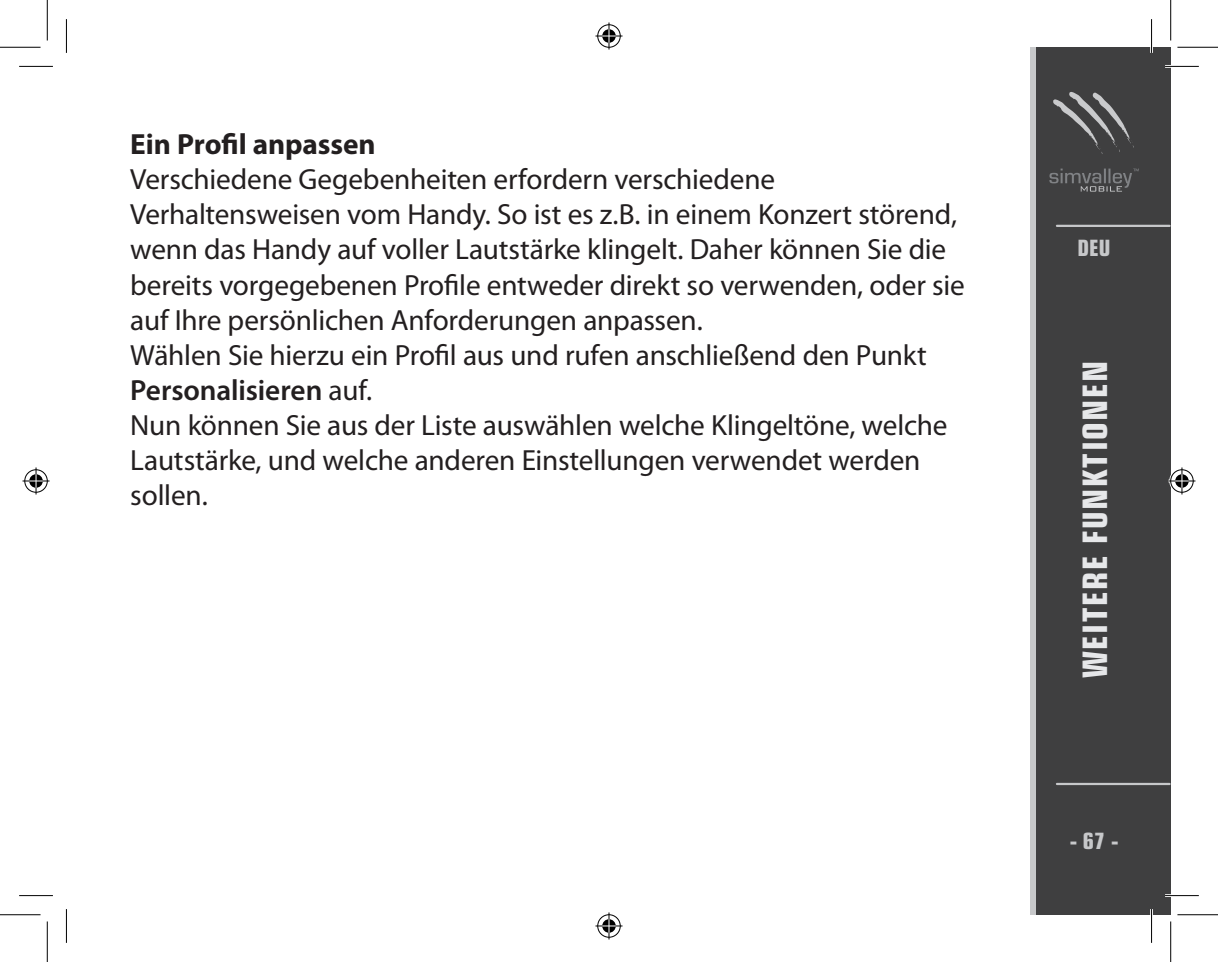
<style>
.page{position:relative;width:1218px;height:962px;background:#fff}
.page>*{position:absolute;margin:0;border:0;box-sizing:border-box;transform-origin:0 0}
.t1{font:700 condensed 33.75px "Eurostile";letter-spacing:.05em;color:#e6e7e9}
.t2{font:29.25px/35.1px "Myriad Pro";letter-spacing:-.005em;color:#231f20}
.t3{font:700 29.25px "Myriad Pro";letter-spacing:-.005em;color:#231f20}
.t4{font:700 condensed 22.5px "Eurostile";color:#c7c8ca}
.s1{font-weight:600}
</style>
<div class="page">
<div style="left:1029px;top:47px;width:141px;height:868px;background:#c7c8ca"></div>
<div style="left:1036px;top:47px;width:134px;height:868px;background:#3f3f40"></div>
<svg style="left:1053px;top:92px;width:80px;height:62px"></svg>
<svg style="left:1049px;top:169px;width:89px;height:23px"></svg>
<hr style="left:1056px;top:225px;width:113px;height:2px;background:#c7c8ca">
<hr style="left:1056px;top:783px;width:113px;height:2px;background:#c7c8ca">
<hr style="left:1164px;top:65px;width:34px;height:3px;background:#fff">
<hr style="left:1164px;top:894px;width:34px;height:3px;background:#fff">
<hr style="left:1149px;top:19px;width:3px;height:34px;background:#fff">
<hr style="left:1149px;top:909px;width:3px;height:34px;background:#fff">
<hr style="left:19px;top:66px;width:34px;height:1px;background:#000">
<hr style="left:1164px;top:66px;width:34px;height:1px;background:#000">
<hr style="left:19px;top:895px;width:34px;height:1px;background:#000">
<hr style="left:1164px;top:895px;width:34px;height:1px;background:#000">
<hr style="left:66px;top:19px;width:1px;height:34px;background:#000">
<hr style="left:66px;top:909px;width:1px;height:34px;background:#000">
<hr style="left:1150px;top:19px;width:1px;height:34px;background:#000">
<hr style="left:1150px;top:909px;width:1px;height:34px;background:#000">
<hr style="left:0;top:47px;width:41px;height:1px;background:#000">
<hr style="left:1177px;top:47px;width:40px;height:1px;background:#000">
<hr style="left:0;top:914px;width:41px;height:1px;background:#000">
<hr style="left:1177px;top:914px;width:40px;height:1px;background:#000">
<hr style="left:47px;top:0;width:1px;height:40px;background:#000">
<hr style="left:47px;top:921px;width:1px;height:41px;background:#000">
<hr style="left:1169px;top:0;width:1px;height:40px;background:#000">
<hr style="left:1169px;top:921px;width:1px;height:41px;background:#000">
<svg style="left:595px;top:23px;width:27px;height:27px"></svg>
<svg style="left:595px;top:912px;width:27px;height:27px"></svg>
<svg style="left:23px;top:467px;width:27px;height:27px"></svg>
<svg style="left:1168px;top:467px;width:27px;height:27px"></svg>
<p class="t3" style="left:130px;top:128px;width:247px">Ein Profil anpassen</p>
<p class="t2" style="left:130px;top:162px;width:835px">Verschiedene Gegebenheiten erfordern verschiedene Verhaltensweisen vom Handy. So ist es z.B. in einem Konzert störend, wenn das Handy auf voller Lautstärke klingelt. Daher können Sie die bereits vorgegebenen Profile entweder direkt so verwenden, oder sie auf Ihre persönlichen Anforderungen anpassen.<br>Wählen Sie hierzu ein Profil aus und rufen anschließend den Punkt <span class="s1">Personalisieren</span> auf.<br>Nun können Sie aus der Liste auswählen welche Klingeltöne, welche Lautstärke, und welche anderen Einstellungen verwendet werden sollen.</p>
<p class="t4" style="left:1077px;top:234px;width:34px">DEU</p>
<p class="t1" style="left:1074px;top:678px;width:319px;rotate:-90deg">WEITERE FUNKTIONEN</p>
<p class="t4" style="left:1069px;top:827px;width:50px">- 67 -</p>
</div>
